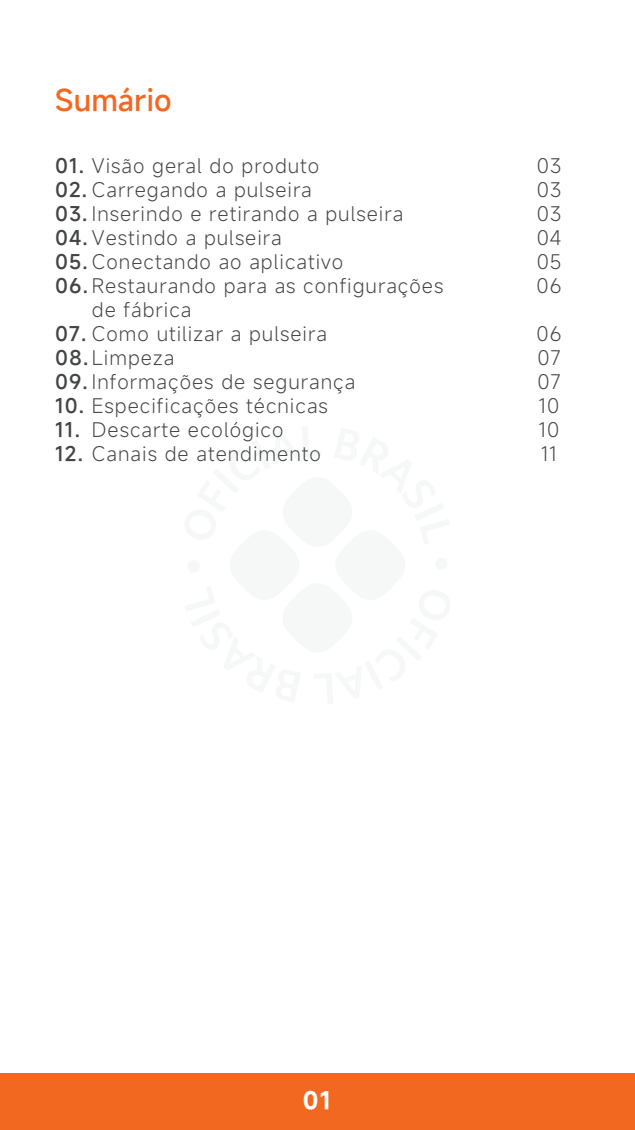
<style>
.page{position:relative;width:635px;height:1130px;background:#fff}
.page>*{position:absolute;margin:0;border:0;box-sizing:border-box;transform-origin:0 0}
.t1{font:500 29.6px "Mi Sans";color:#f36821}
.t2{font:600 23.6px "Mi Sans";color:#fff}
.t3{font:300 20px/24px "Mi Sans";letter-spacing:.05em;color:#434445}
.t4{font:300 20px "Mi Sans";letter-spacing:.05em;color:#414141}
.s1{font-weight:500}
.s2{font-weight:500;color:#434445}
</style>
<div class="page">
<div style="left:0;top:1073px;width:635px;height:56px;background:#f36821"></div>
<div style="left:302px;top:426px;width:7px;height:20px;background:#f6f8f8"></div>
<h1 class="t1" style="left:55px;top:77px;width:118px">Sumário</h1>
<p class="t3" style="left:55px;top:153px;width:266px"><span class="s1">01.</span> Visão geral do produto</p>
<p class="t3" style="left:55px;top:177px;width:258px"><span class="s1">02.</span> Carregando a pulseira</p>
<p class="t3" style="left:55px;top:201px;width:350px"><span class="s1">03.</span> Inserindo e retirando a pulseira</p>
<p class="t3" style="left:55px;top:225px;width:228px"><span class="s1">04.</span> Vestindo a pulseira</p>
<p class="t3" style="left:55px;top:249px;width:390px"><span class="s1">05.</span> Conectando ao aplicativo<br><span class="s1">06.</span>Restaurando para as configurações</p>
<p class="t3" style="left:55px;top:321px;width:302px"><span class="s1">07.</span> Como utilizar a pulseira<br><span class="s1">08.</span>Limpeza<br><span class="s1">09.</span>Informações de segurança</p>
<p class="t3" style="left:55px;top:393px;width:274px"><span class="s1">10.</span> Especificações técnicas<br><span class="s1">11.</span></p>
<p class="t4" style="left:55px;top:440px;width:267px"><span class="s2">12.</span> Canais de atendimento</p>
<p class="t3" style="left:92px;top:297px;width:101px">de fábrica</p>
<p class="t4" style="left:92px;top:416px;width:193px">Descarte ecológico</p>
<p class="t3" style="left:537px;top:153px;width:26px;text-align:justify">03<br>03<br>03<br>04<br>05<br>06</p>
<p class="t3" style="left:537px;top:321px;width:26px;text-align:justify">06<br>07<br>07<br>10<br>10<br>11</p>
<p class="t2" style="left:303px;top:1080px;width:30px">01</p>
</div>
